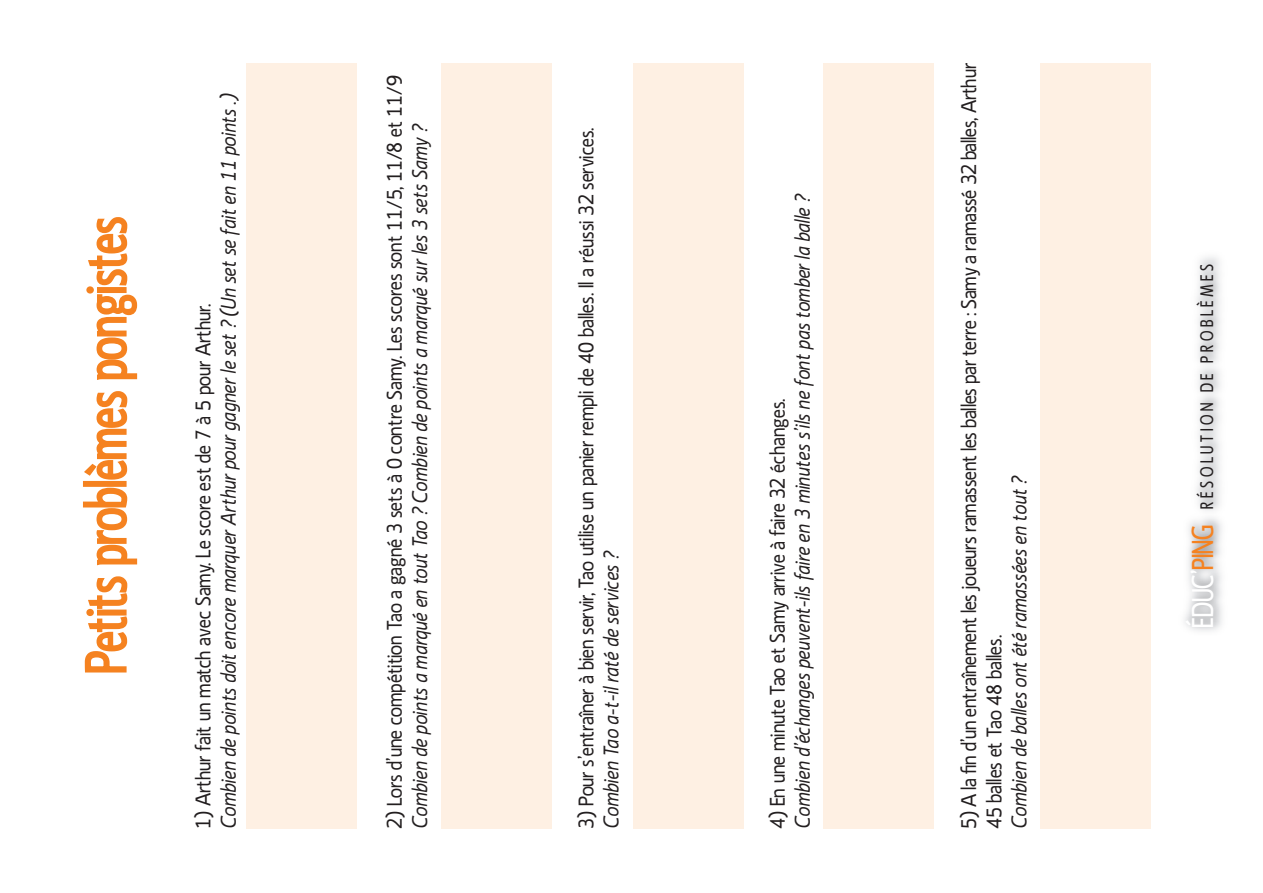
<style>
.page{position:relative;width:1263px;height:893px;background:#fff}
.page>*{position:absolute;margin:0;border:0;box-sizing:border-box;transform-origin:0 0}
.t1{font:57px "Ligurino Condensed";color:#f58220}
.t2{font:21px/25.2px "Ligurino";color:#231f20}
.t3{font:italic 21px "Ligurino";color:#231f20}
.t4{font:18px "Ligurino Condensed";letter-spacing:.2em;color:#231f20}
.s1{font-size:30px;color:#fff}
.s2{font-size:30px;color:#f58220}
</style>
<div class="page">
<div style="left:246px;top:63px;width:111px;height:766px;background:#fef0e3"></div>
<div style="left:441px;top:63px;width:111px;height:766px;background:#fef0e3"></div>
<div style="left:633px;top:63px;width:111px;height:766px;background:#fef0e3"></div>
<div style="left:823px;top:63px;width:111px;height:766px;background:#fef0e3"></div>
<div style="left:1040px;top:63px;width:111px;height:766px;background:#fef0e3"></div>
<h1 class="t1" style="left:73px;top:673px;width:458px;rotate:-90deg">Petits problèmes pongistes</h1>
<p class="t3" style="left:216px;top:829px;width:737px;rotate:-90deg">Combien de points doit encore marquer Arthur pour gagner le set ? (Un set se fait en 11 points .)</p>
<p class="t2" style="left:190px;top:829px;width:526px;rotate:-90deg">1) Arthur fait un match avec Samy. Le score est de 7 à 5 pour Arthur.</p>
<p class="t2" style="left:382px;top:829px;width:755px;rotate:-90deg">2) Lors d’une compétition Tao a gagné 3 sets à 0 contre Samy. Les scores sont 11/5, 11/8 et 11/9</p>
<p class="t3" style="left:408px;top:829px;width:706px;rotate:-90deg">Combien de points a marqué en tout Tao ? Combien de points a marqué sur les 3 sets Samy ?</p>
<p class="t2" style="left:573px;top:829px;width:703px;rotate:-90deg">3) Pour s’entraîner à bien servir, Tao utilise un panier rempli de 40 balles. Il a réussi 32 services.</p>
<p class="t3" style="left:599px;top:829px;width:279px;rotate:-90deg">Combien Tao a-t-il raté de services ?</p>
<p class="t3" style="left:791px;top:829px;width:636px;rotate:-90deg">Combien d’échanges peuvent-ils faire en 3 minutes s’ils ne font pas tomber la balle ?</p>
<p class="t2" style="left:764px;top:829px;width:432px;rotate:-90deg">4) En une minute Tao et Samy arrive à faire 32 échanges.</p>
<p class="t2" style="left:956px;top:829px;width:767px;rotate:-90deg">5) A la fin d’un entraînement les joueurs ramassent les balles par terre : Samy a ramassé 32 balles, Arthur<br>45 balles et Tao 48 balles.</p>
<p class="t3" style="left:1007px;top:829px;width:355px;rotate:-90deg">Combien de balles ont été ramassées en tout ?</p>
<p class="t4" style="left:1196px;top:628px;width:365px;rotate:-90deg"><span class="s1">ÉDUC’</span><span class="s2">PING</span> RÉSOLUTION DE PROBLÈMES</p>
</div>
